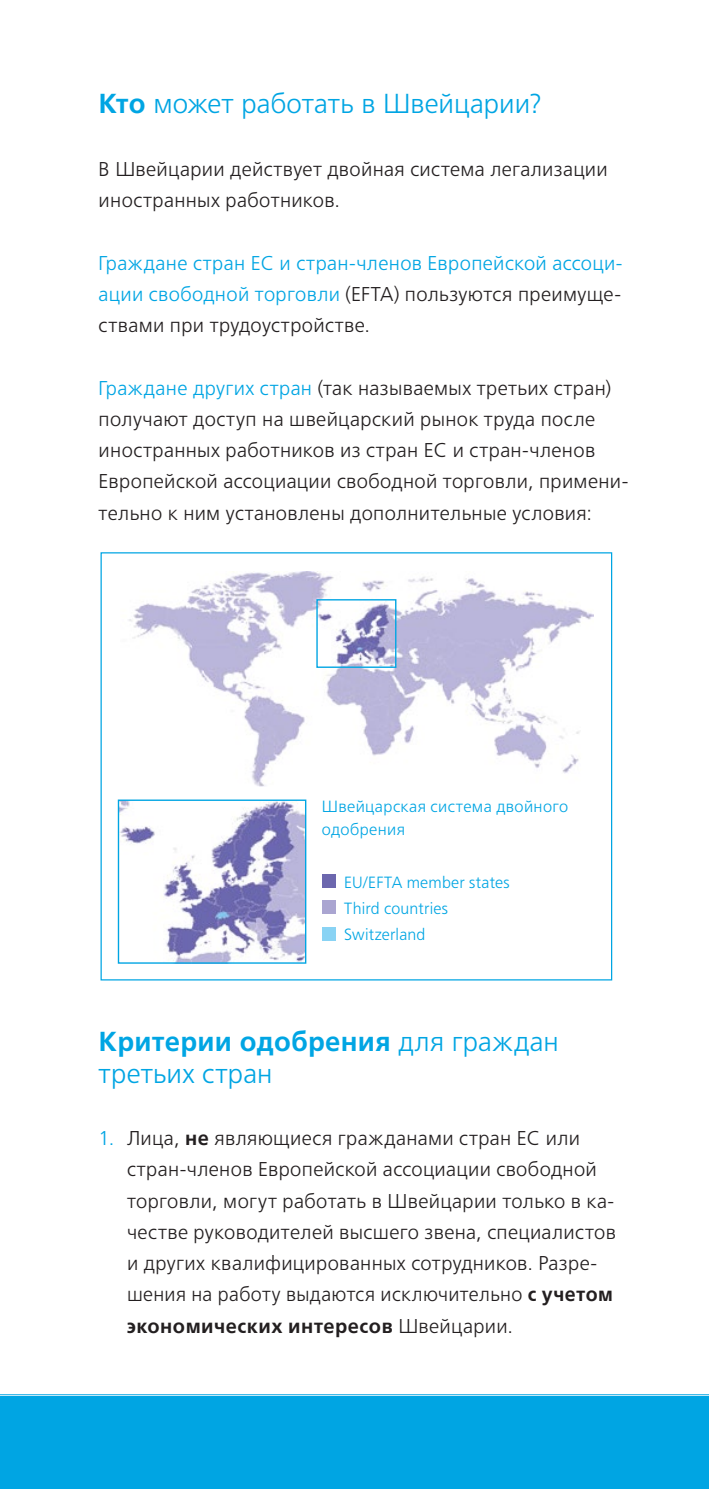
<style>
.page{position:relative;width:709px;height:1489px;background:#fff}
.page>*{position:absolute;margin:0;border:0;box-sizing:border-box;transform-origin:0 0}
.t1{font:300 27.5px "Frutiger LTCYR";letter-spacing:.005em;color:#00a5e3}
.t2{font:700 27.5px "Frutiger LTCYR";letter-spacing:.015em;color:#00a5e3}
.t3{font:300 20px/31.2px "Frutiger LTCYR";letter-spacing:.02em;color:#231f20}
.t4{font:300 20px/31.2px "Frutiger LTCYR";letter-spacing:.02em;color:#00a5e3;text-align:justify}
.t5{font:300 16.25px "Frutiger LTCYR";letter-spacing:.02em;color:#00a5e3}
.s1{font-weight:700}
.s2{color:#231f20}
.s3{color:#00a5e3}
.s4{font-weight:300}
.s5{font-family:"Frutiger LT Std";color:#00a5e3}
</style>
<div class="page">
<div style="left:0;top:1394px;width:709px;height:94px;background:#00a5e3"></div>
<img style="left:129px;top:571px;width:465px;height:215px">
<img style="left:120px;top:801px;width:184px;height:160px">
<div style="left:118px;top:799px;width:188px;height:164px;border:1px solid #00a5e3"></div>
<div style="left:322px;top:874px;width:13px;height:14px;background:#6c67ae"></div>
<div style="left:322px;top:900px;width:13px;height:14px;background:#aaa5d1"></div>
<div style="left:322px;top:926px;width:13px;height:14px;background:#89d3f4"></div>
<div style="left:316px;top:599px;width:80px;height:69px;border:1px solid #00a5e3"></div>
<hr style="left:0;top:1394px;width:709px;height:1px;background:#fff">
<p class="t1" style="left:99px;top:89px;width:445px"><span class="s1">Кто</span> может работать в Швейцарии?</p>
<p class="t3" style="left:99px;top:154px;width:510px">В Швейцарии действует двойная система легализации иностранных работников.</p>
<p class="t4" style="left:99px;top:247px;width:525px">Граждане стран ЕС и стран-членов Европейской ассоци&shy;ации свободной торговли <span class="s2">(EFTA) пользуются преимуще&shy;ствами при трудоустройстве.</span></p>
<p class="t3" style="left:99px;top:372px;width:531px"><span class="s3">Граждане других стран</span> (так называемых третьих стран) получают доступ на швейцарский рынок труда после иностранных работников из стран ЕС и стран-членов Европейской ассоциации свободной торговли, примени&shy;тельно к ним установлены дополнительные условия:</p>
<p class="t5" style="left:322px;top:798px;width:248px">Швейцарская система двойного</p>
<p class="t5" style="left:322px;top:820px;width:85px">одобрения</p>
<p class="t5" style="left:344px;top:873px;width:167px">EU/EFTA member states</p>
<p class="t5" style="left:344px;top:899px;width:105px">Third countries</p>
<p class="t5" style="left:344px;top:925px;width:83px">Switzerland</p>
<p class="t2" style="left:99px;top:1026px;width:462px">Критерии одобрения <span class="s4">для граждан</span></p>
<p class="t1" style="left:99px;top:1058px;width:175px">третьих стран</p>
<p class="t3" style="left:127px;top:1122px;width:490px;text-indent:-28px"><span class="s5">1.</span> Лица, <span class="s1">не</span> являющиеся гражданами стран ЕС или стран-членов Европейской ассоциации свободной торговли, могут работать в Швейцарии только в ка&shy;честве руководителей высшего звена, специалистов и других квалифицированных сотрудников. Разре&shy;шения на работу выдаются исключительно <span class="s1">с учетом экономических интересов</span> Швейцарии.</p>
</div>
